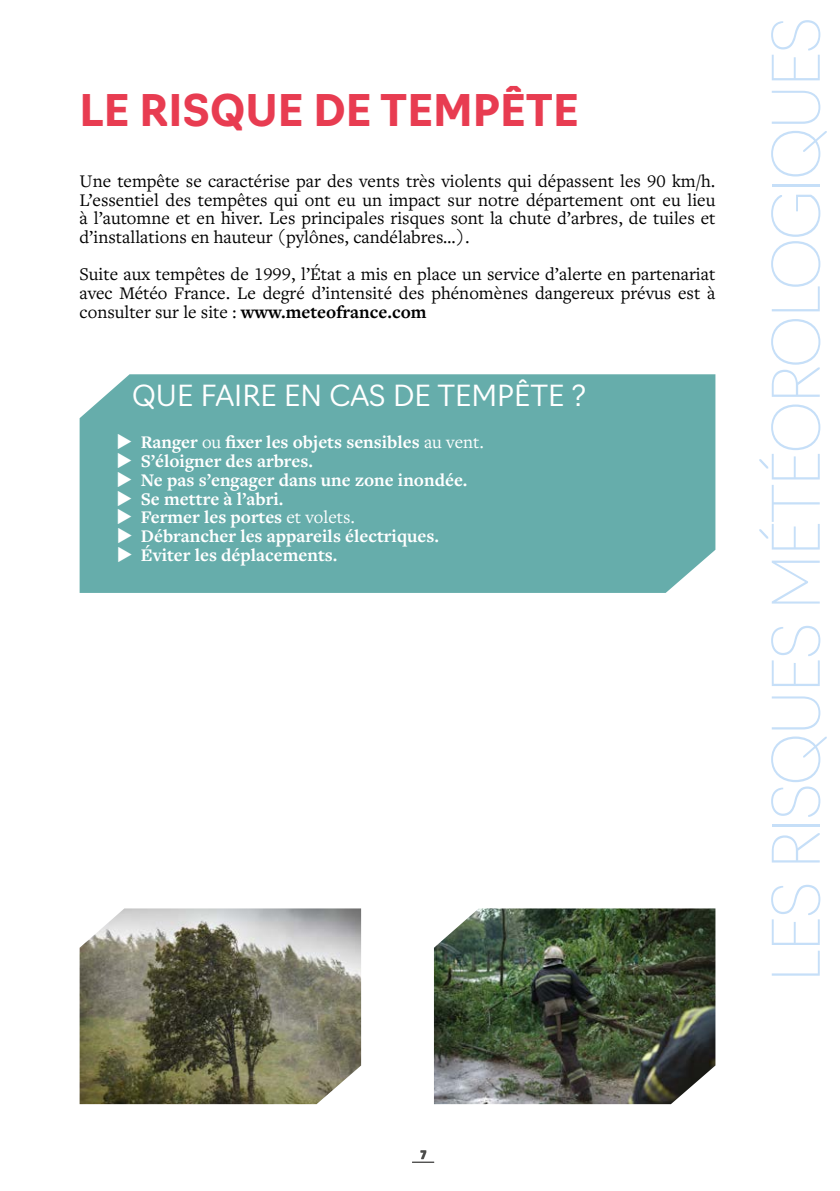
<style>
.page{position:relative;width:840px;height:1191px;background:#fff}
.page>*{position:absolute;margin:0;border:0;box-sizing:border-box;transform-origin:0 0}
.t1{font:100 64px "Navigo";letter-spacing:-.045em;color:#c6dff8}
.t2{font:700 42.6px "Navigo";color:#e83c51}
.t3{font:300 28.4px "Navigo";color:#fff}
.t4{font:18.4px/18.6px "Freight Text Pro";color:#000;text-align:justify}
.t5{font:700 18.4px "Freight Text Pro";color:#fff}
.t6{font:900 11.4px "Navigo";color:#4a4a49}
.s1{font-weight:700}
.s2{font-weight:400}
</style>
<div class="page">
<svg style="left:412px;top:1161px;width:22px;height:1px"></svg>
<div style="left:80px;top:374px;width:635px;height:219px;background:#66adab"></div>
<img style="left:80px;top:908px;width:281px;height:196px">
<img style="left:433px;top:908px;width:282px;height:196px">
<h2 class="t2" style="left:80px;top:77px;width:500px">LE RISQUE DE TEMPÊTE</h2>
<p class="t4" style="left:80px;top:171px;width:637px">Une tempête se caractérise par des vents très violents qui dépassent les 90 km/h.<br>L’essentiel des tempêtes qui ont eu un impact sur notre département ont eu lieu à l’automne et en hiver. Les principales risques sont la chute d’arbres, de tuiles et d’installations en hauteur (pylônes, candélabres…).</p>
<p class="t4" style="left:80px;top:264px;width:637px">Suite aux tempêtes de 1999, l’État a mis en place un service d’alerte en partenariat avec Météo France. Le degré d’intensité des phénomènes dangereux prévus est à consulter sur le site : <span class="s1">www.meteofrance.com</span></p>
<h3 class="t3" style="left:132px;top:373px;width:455px">QUE FAIRE EN CAS DE TEMPÊTE ?</h3>
<p class="t5" style="left:116px;top:430px;width:369px">◆ Ranger <span class="s2">ou</span> fixer les objets sensibles <span class="s2">au vent.</span></p>
<p class="t5" style="left:116px;top:449px;width:198px">◆ S’éloigner des arbres.</p>
<p class="t5" style="left:116px;top:467px;width:352px">◆ Ne pas s’engager dans une zone inondée.</p>
<p class="t5" style="left:117px;top:486px;width:168px">◆ Se mettre à l’abri.</p>
<p class="t5" style="left:117px;top:505px;width:240px">◆ Fermer les portes <span class="s2">et volets.</span></p>
<p class="t5" style="left:117px;top:524px;width:324px">◆ Débrancher les appareils électriques.</p>
<p class="t5" style="left:117px;top:542px;width:222px">◆ Éviter les déplacements.</p>
<h1 class="t1" style="left:745px;top:982px;width:967px;rotate:-90deg">LES RISQUES MÉTÉOROLOGIQUES</h1>
<p class="t6" style="left:419px;top:1145px;width:9px">7</p>
</div>
